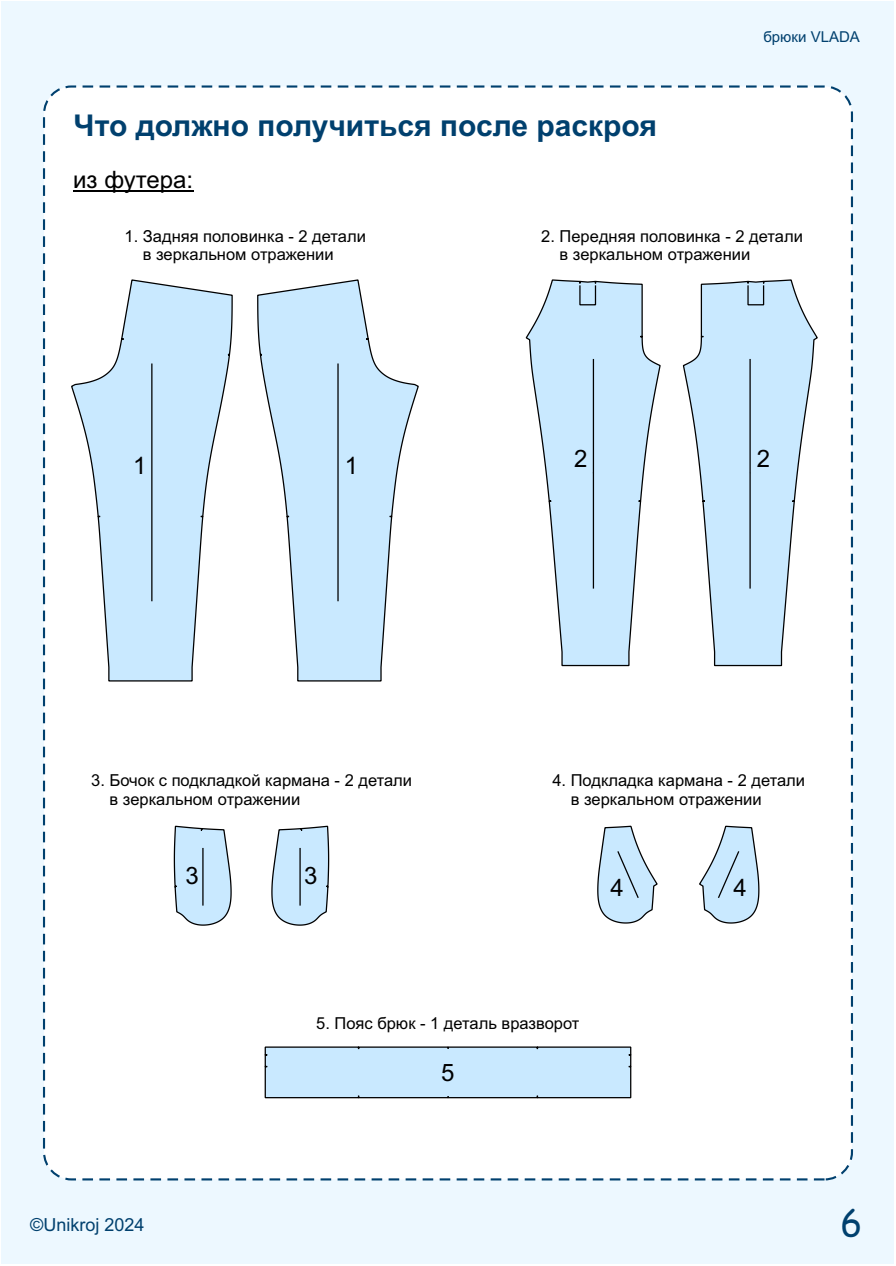
<style>
.page{position:relative;width:896px;height:1266px;background:#fff}
.page>*{position:absolute;margin:0;border:0;box-sizing:border-box;transform-origin:0 0}
.t1{font:36px "Comic Sans MS";color:#00406e}
.t2{font:700 30px "Arial";color:#00406e}
.t3{font:24px "Arial";color:#000}
.t4{font:18px "Arial";color:#00406e}
.t5{font:16.5px/18.5px "Arial";color:#000}
.t6{font:15px "Arial";color:#00406e}
</style>
<div class="page">
<div style="left:2px;top:2px;width:892px;height:1262px;background:#edf8ff"></div>
<div style="left:43px;top:85px;width:810px;height:1095px;background:#fff;border:2px dashed #00406e;border-radius:27px"></div>
<hr style="left:73px;top:190px;width:120px;height:1px;background:#000">
<svg style="left:682px;top:279px;width:136px;height:388px;fill:#c9e9ff"></svg>
<hr style="left:749px;top:359px;width:2px;height:230px;background:#000">
<div style="left:747px;top:285px;width:17px;height:20px;border:1px solid #000"></div>
<svg style="left:525px;top:279px;width:136px;height:388px;fill:#c9e9ff"></svg>
<hr style="left:593px;top:359px;width:1px;height:230px;background:#000">
<div style="left:579px;top:285px;width:17px;height:20px;border:1px solid #000"></div>
<svg style="left:71px;top:279px;width:162px;height:403px;fill:#c9e9ff"></svg>
<hr style="left:151px;top:363px;width:1px;height:238px;background:#000">
<svg style="left:257px;top:279px;width:162px;height:403px;fill:#c9e9ff"></svg>
<hr style="left:337px;top:363px;width:2px;height:238px;background:#000">
<svg style="left:271px;top:825px;width:59px;height:101px;background:#c4ddef"></svg>
<hr style="left:299px;top:848px;width:2px;height:57px;background:#000">
<svg style="left:173px;top:825px;width:59px;height:101px;background:#c4ddef"></svg>
<hr style="left:202px;top:848px;width:2px;height:57px;background:#000">
<svg style="left:699px;top:825px;width:61px;height:99px"></svg>
<svg style="left:597px;top:825px;width:61px;height:99px"></svg>
<svg style="left:264px;top:1046px;width:368px;height:53px;background:#bedcf0"></svg>
<div style="left:442px;top:1049px;width:13px;height:46px;background:#c9e9ff"></div>
<p class="t6" style="left:763px;top:31px;width:98px">брюки VLADA</p>
<h2 class="t2" style="left:74px;top:115px;width:585px">Что должно получиться после раскроя</h2>
<h3 class="t3" style="left:73px;top:171px;width:121px">из футера:</h3>
<p class="t5" style="left:143px;top:228px;width:225px;text-indent:-18px">1. Задняя половинка - 2 детали в зеркальном отражении</p>
<p class="t5" style="left:560px;top:228px;width:245px;text-indent:-18px">2. Передняя половинка - 2 детали в зеркальном отражении</p>
<h3 class="t3" style="left:133px;top:457px;width:15px">1</h3>
<h3 class="t3" style="left:345px;top:457px;width:15px">1</h3>
<p class="t5" style="left:110px;top:773px;width:304px;text-indent:-18px">3. Бочок с подкладкой кармана - 2 детали в зеркальном отражении</p>
<h3 class="t3" style="left:185px;top:867px;width:15px">3</h3>
<h3 class="t3" style="left:304px;top:867px;width:15px">3</h3>
<h3 class="t3" style="left:574px;top:449px;width:15px">2</h3>
<h3 class="t3" style="left:757px;top:449px;width:15px">2</h3>
<p class="t5" style="left:571px;top:773px;width:236px;text-indent:-18px">4. Подкладка кармана - 2 детали в зеркальном отражении</p>
<h3 class="t3" style="left:611px;top:878px;width:15px">4</h3>
<h3 class="t3" style="left:734px;top:878px;width:15px">4</h3>
<p class="t5" style="left:316px;top:1015px;width:265px">5. Пояс брюк - 1 деталь вразворот</p>
<h3 class="t3" style="left:441px;top:1063px;width:15px">5</h3>
<p class="t4" style="left:30px;top:1218px;width:116px">©Unikroj 2024</p>
<h1 class="t1" style="left:840px;top:1207px;width:23px">6</h1>
</div>
